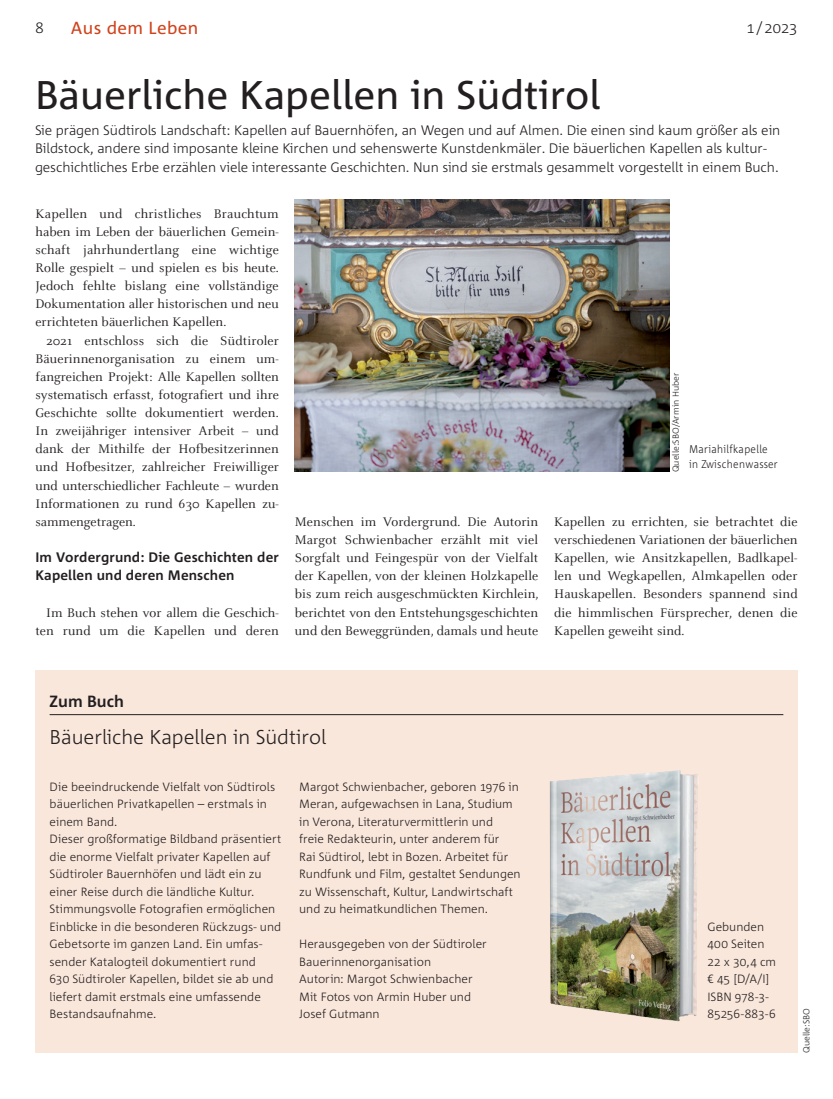
<style>
.page{position:relative;width:833px;height:1099px;background:#fff}
.page>*{position:absolute;margin:0;border:0;box-sizing:border-box;transform-origin:0 0}
.t1{font:40px "Corpid";color:#231f20}
.t2{font:300 20px "Corpid";color:#231f20}
.t3{font:17.5px "Corpid";letter-spacing:.02em;color:#d0431c}
.t4{font:700 16.25px "Corpid";color:#231f20}
.t5{font:300 15px "Corpid";color:#231f20}
.t6{font:13.75px/18.1px "Celeste OT";letter-spacing:.005em;color:#231f20;text-align:justify}
.t7{font:300 13.75px/18.8px "Corpid";letter-spacing:-.005em;color:#231f20}
.t8{font:700 13.75px/17.5px "Corpid";letter-spacing:.01em;color:#231f20}
.t9{font:300 12px/17.5px "Corpid";color:#231f20}
.t10{font:300 11.25px/14.4px "Corpid";letter-spacing:.03em;color:#231f20;scale:.9 1}
.t11{font:300 8.75px "Corpid";letter-spacing:.005em;color:#231f20}
</style>
<div class="page">
<img style="left:295px;top:199px;width:374px;height:272px">
<div style="left:35px;top:670px;width:762px;height:382px;background:#fae7db"></div>
<hr style="left:50px;top:714px;width:733px;height:1px;background:#231f20">
<img style="left:549px;top:770px;width:150px;height:252px">
<p class="t5" style="left:35px;top:19px;width:10px">8</p>
<p class="t3" style="left:71px;top:18px;width:129px">Aus dem Leben</p>
<p class="t5" style="left:746px;top:19px;width:52px">1/2023</p>
<h1 class="t1" style="left:35px;top:73px;width:567px">Bäuerliche Kapellen in Südtirol</h1>
<p class="t7" style="left:35px;top:121px;width:747px">Sie prägen Südtirols Landschaft: Kapellen auf Bauernhöfen, an Wegen und auf Almen. Die einen sind kaum größer als ein<br>Bildstock, andere sind imposante kleine Kirchen und sehenswerte Kunstdenkmäler. Die bäuerlichen Kapellen als kultur&shy;geschichtliches Erbe erzählen viele interessante Geschichten. Nun sind sie erstmals gesammelt vorgestellt in einem Buch.</p>
<p class="t6" style="left:35px;top:204px;width:245px">Kapellen und christliches Brauchtum haben im Leben der bäuerlichen Gemein&shy;schaft jahrhundertlang eine wichtige Rolle gespielt – und spielen es bis heute.<br>Jedoch fehlte bislang eine vollständige Dokumentation aller historischen und neu errichteten bäuerlichen Kapellen.</p>
<p class="t6" style="left:35px;top:331px;width:245px;text-indent:11px">2021 entschloss sich die Südtiroler Bäuerinnenorganisation zu einem um&shy;fangreichen Projekt: Alle Kapellen sollten systematisch erfasst, fotografiert und ihre Geschichte sollte dokumentiert werden.<br>In zweijähriger intensiver Arbeit – und dank der Mithilfe der Hofbesitzerinnen und Hofbesitzer, zahlreicher Freiwilliger und unterschiedlicher Fachleute – wurden Informationen zu rund 630 Kapellen zu&shy;sammengetragen.</p>
<p class="t8" style="left:35px;top:548px;width:245px">Im Vordergrund: Die Geschichten der<br>Kapellen und deren Menschen</p>
<p class="t6" style="left:35px;top:603px;width:245px;text-align:right">Im Buch stehen vor allem die Geschich&shy;ten rund um die Kapellen und deren</p>
<p class="t11" style="left:671px;top:472px;width:101px;rotate:-90deg">Quelle:SBO/Armin Huber</p>
<p class="t10" style="left:689px;top:442px;width:100px">Mariahilfkapelle in Zwischenwasser</p>
<p class="t6" style="left:295px;top:513px;width:245px">Menschen im Vordergrund. Die Autorin Margot Schwienbacher erzählt mit viel Sorgfalt und Feingespür von der Vielfalt der Kapellen, von der kleinen Holzkapelle bis zum reich ausgeschmückten Kirchlein, berichtet von den Entstehungsgeschichten und den Beweggründen, damals und heute</p>
<p class="t6" style="left:554px;top:512px;width:245px">Kapellen zu errichten, sie betrachtet die verschiedenen Variationen der bäuerlichen Kapellen, wie Ansitzkapellen, Badlkapel&shy;len und Wegkapellen, Almkapellen oder Hauskapellen. Besonders spannend sind die himmlischen Fürsprecher, denen die Kapellen geweiht sind.</p>
<p class="t4" style="left:50px;top:692px;width:76px">Zum Buch</p>
<h2 class="t2" style="left:50px;top:725px;width:278px">Bäuerliche Kapellen in Südtirol</h2>
<p class="t9" style="left:50px;top:778px;width:233px">Die beeindruckende Vielfalt von Südtirols bäuerlichen Privatkapellen – erstmals in einem Band.<br>Dieser großformatige Bildband präsentiert die enorme Vielfalt privater Kapellen auf Südtiroler Bauernhöfen und lädt ein zu einer Reise durch die ländliche Kultur.<br>Stimmungsvolle Fotografien ermöglichen Einblicke in die besonderen Rückzugs- und Gebetsorte im ganzen Land. Ein umfas&shy;sender Katalogteil dokumentiert rund<br>630 Südtiroler Kapellen, bildet sie ab und liefert damit erstmals eine umfassende Bestandsaufnahme.</p>
<p class="t9" style="left:299px;top:778px;width:223px">Margot Schwienbacher, geboren 1976 in Meran, aufgewachsen in Lana, Studium in Verona, Literaturvermittlerin und freie Redakteurin, unter anderem für<br>Rai Südtirol, lebt in Bozen. Arbeitet für Rundfunk und Film, gestaltet Sendungen zu Wissenschaft, Kultur, Landwirtschaft und zu heimatkundlichen Themen.</p>
<p class="t9" style="left:299px;top:935px;width:189px">Herausgegeben von der Südtiroler<br>Bauerinnenorganisation<br>Autorin: Margot Schwienbacher<br>Mit Fotos von Armin Huber und<br>Josef Gutmann</p>
<p class="t9" style="left:707px;top:918px;width:70px">Gebunden<br>400 Seiten<br>22 x 30,4 cm € 45 [D/A/I]<br>ISBN 978-3-<br>85256-883-6</p>
<p class="t11" style="left:801px;top:1052px;width:46px;rotate:-90deg">Quelle:SBO</p>
</div>
